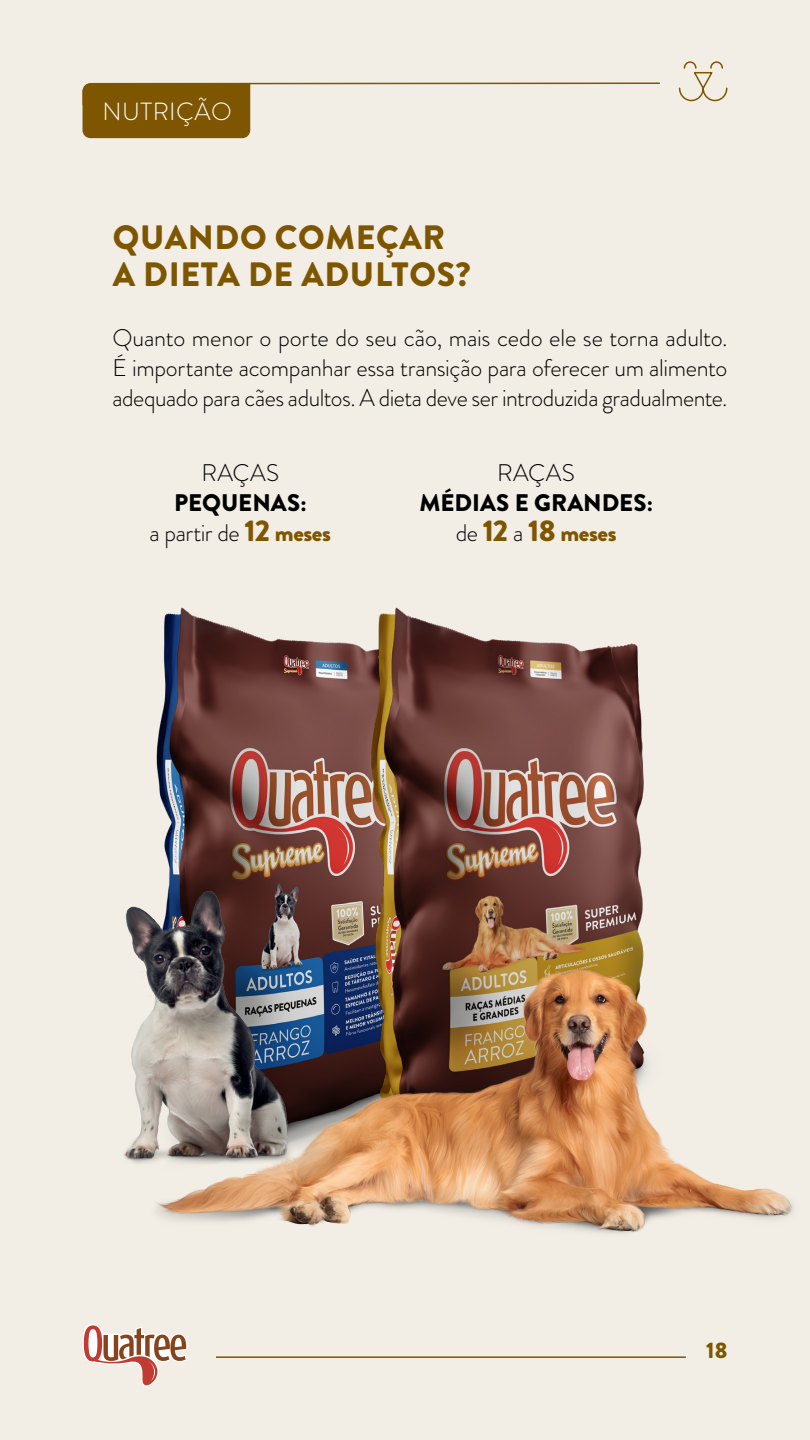
<style>
.page{position:relative;width:810px;height:1440px;background:#f2eee6}
.page>*{position:absolute;margin:0;border:0;box-sizing:border-box;transform-origin:0 0}
.t1{font:900 33.75px/37.5px "Brandon Grotesque";letter-spacing:.02em;color:#7e5600}
.t2{font:300 24.83px "Brandon Grotesque";letter-spacing:.02em;color:#fff}
.t3{font:300 24px/30px "Brandon Grotesque";letter-spacing:-.02em;color:#000;text-align:justify}
.t4{font:900 24px/30px "Brandon Grotesque";color:#000;text-align:center}
.t5{font:900 22.5px "Brandon Grotesque";color:#7e5600}
.s1{font-weight:300}
.s2{font-size:30px;color:#7e5600}
.s3{color:#7e5600}
</style>
<div class="page">
<img style="left:156px;top:607px;width:64px;height:276px">
<img style="left:220px;top:607px;width:424px;height:291px">
<img style="left:156px;top:898px;width:638px;height:336px">
<img style="left:124px;top:883px;width:202px;height:305px">
<hr style="left:216px;top:1356px;width:470px;height:2px;background:#7e5600">
<svg style="left:678px;top:61px;width:50px;height:41px"></svg>
<svg style="left:82px;top:82px;width:578px;height:56px"></svg>
<svg style="left:82px;top:1324px;width:105px;height:63px"></svg>
<p class="t2" style="left:103px;top:94px;width:131px">NUTRIÇÃO</p>
<p class="t1" style="left:113px;top:219px;width:360px">QUANDO COMEÇAR<br>A DIETA DE ADULTOS?</p>
<p class="t3" style="left:112px;top:323px;width:617px">Quanto menor o porte do seu cão, mais cedo ele se torna adulto.<br>É importante acompanhar essa transição para oferecer um alimento adequado para cães adultos. A dieta deve ser introduzida gradualmente.</p>
<p class="t3" style="left:201px;top:457px;width:79px">RAÇAS</p>
<p class="t4" style="left:150px;top:488px;width:183px">PEQUENAS:<br><span class="s1">a partir de</span> <span class="s2">12</span> <span class="s3">meses</span></p>
<p class="t4" style="left:419px;top:458px;width:235px"><span class="s1">RAÇAS<br></span>MÉDIAS E GRANDES: <span class="s1">de</span> <span class="s2">12</span> <span class="s1">a</span> <span class="s2">18</span> <span class="s3">meses</span></p>
<p class="t5" style="left:706px;top:1335px;width:23px">18</p>
</div>
